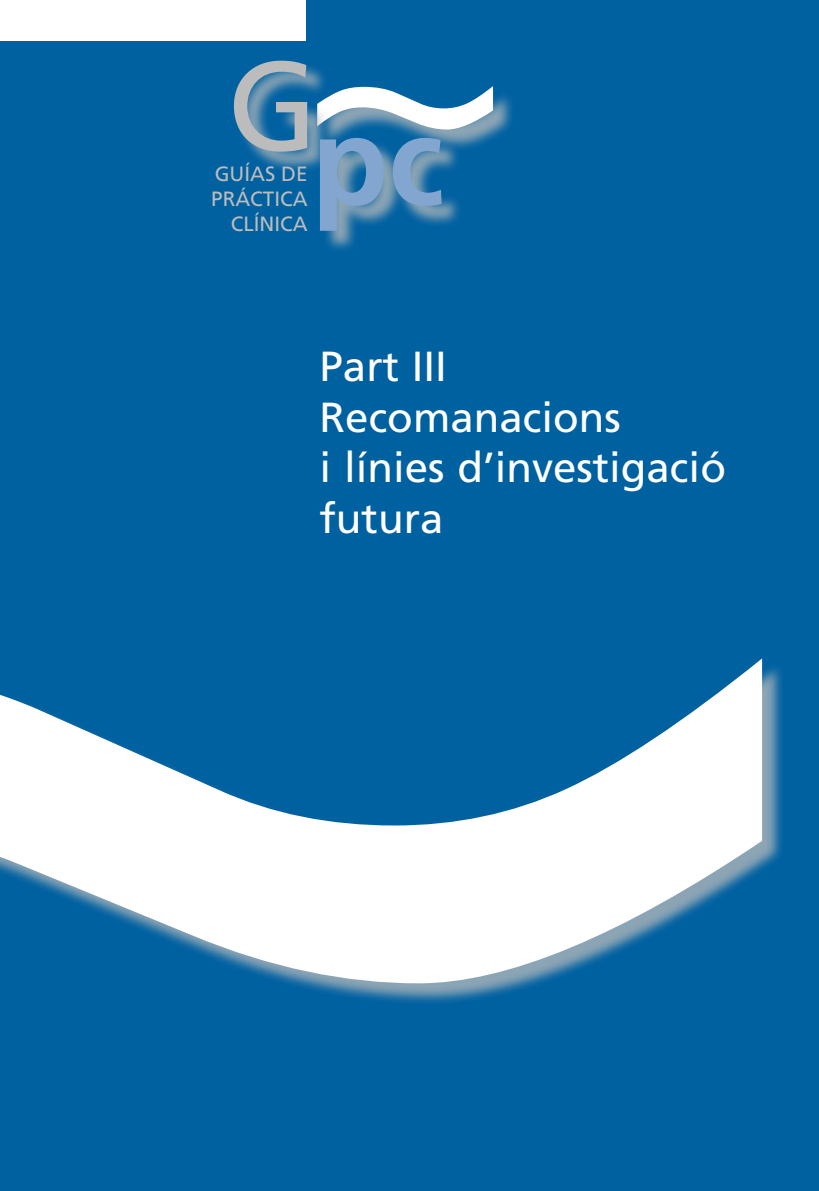
<style>
.page{position:relative;width:819px;height:1191px;background:#0061a1}
.page>*{position:absolute;margin:0;border:0;box-sizing:border-box;transform-origin:0 0}
.t1{font:700 126px "Frutiger";color:#82a6d0}
.t2{font:42px/50.6px "Frutiger";color:#fff}
.t3{font:20.65px/24.8px "Frutiger";color:#bcbcbc;text-align:right}
</style>
<div class="page">
<div style="left:0;top:662px;width:783px;height:343px;background:#bcbcbc;opacity:.75"></div>
<svg style="left:0;top:658px;width:762px;height:325px"></svg>
<div style="left:319px;top:89px;width:196px;height:62px;background:#bcbcbc;opacity:.75"></div>
<svg style="left:330px;top:86px;width:163px;height:43px"></svg>
<div style="left:237px;top:62px;width:93px;height:112px;background:#bcbcbc;opacity:.75"></div>
<div style="left:323px;top:140px;width:140px;height:112px;background:#bcbcbc;opacity:.75"></div>
<div style="left:0;top:0;width:305px;height:41px;background:#fff"></div>
<h1 class="t1" style="left:227px;top:86px;width:218px"><sup>G</sup>pc</h1>
<p class="t3" style="left:211px;top:161px;width:98px">GUÍAS DE<br>PRÁCTICA<br>CLÍNICA</p>
<p class="t2" style="left:319px;top:341px;width:408px">Part III<br>Recomanacions<br>i línies d’investigació futura</p>
</div>
